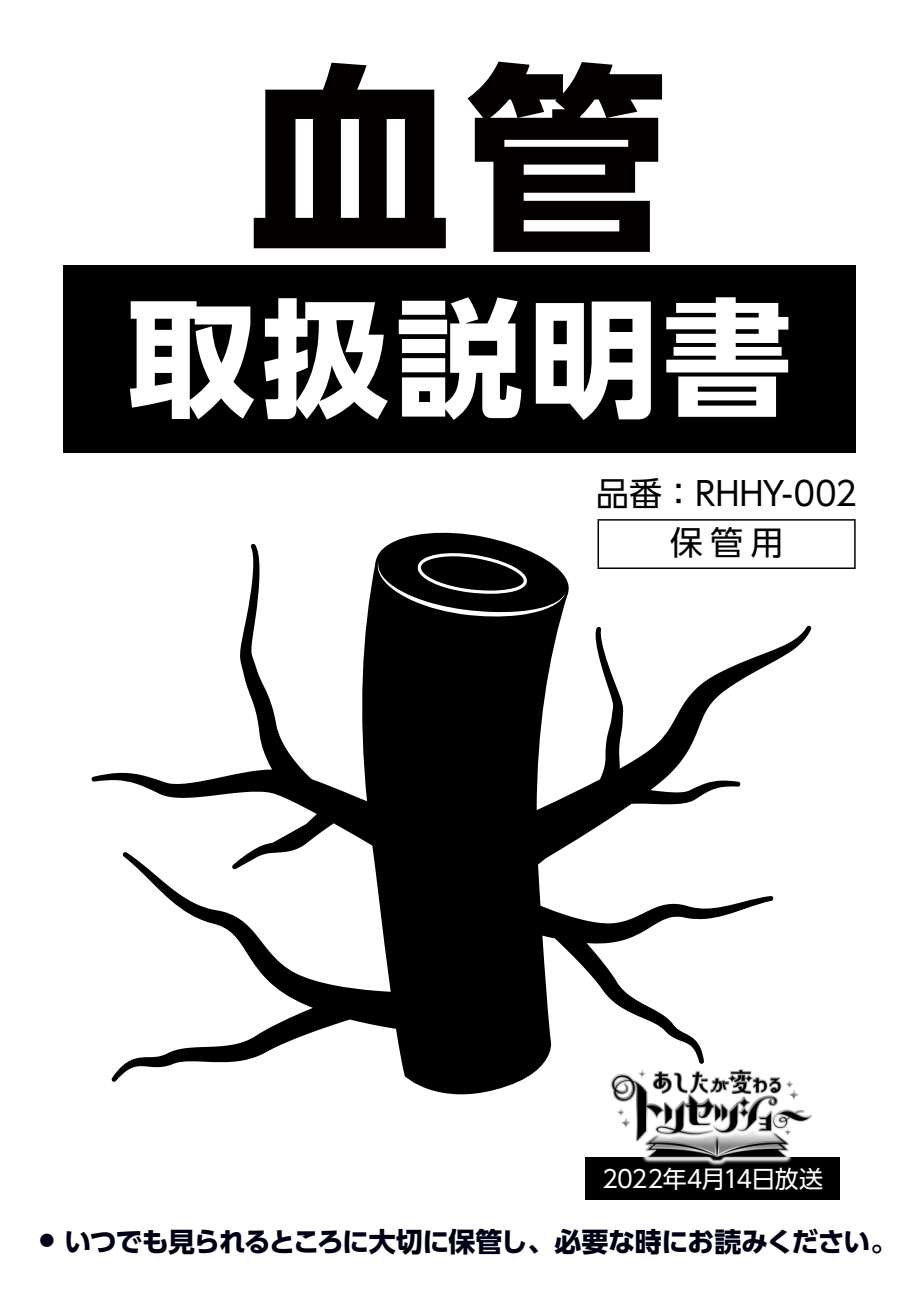
<style>
.page{position:relative;width:919px;height:1289px;background:#fff}
.page>*{position:absolute;margin:0;border:0;box-sizing:border-box;transform-origin:0 0}
.t1{font:700 202.5px "UD Shin Go Pr 6";color:#040000}
.t2{font:700 127.5px "UD Shin Go Pr 6";letter-spacing:.05em;color:#fff}
.t3{font:33px "UD Shin Go Pr 6";color:#000}
.t4{font:700 27px "UD Shin Go Pr 6";letter-spacing:-.045em;color:#000015}
.t5{font:24px "UD Shin Go Pr 6";letter-spacing:-.03em;color:#fff}
</style>
<div class="page">
<div style="left:63px;top:266px;width:792px;height:187px;background:#000"></div>
<svg style="left:597px;top:519px;width:258px;height:50px"></svg>
<svg style="left:91px;top:543px;width:720px;height:552px"></svg>
<svg style="left:374px;top:532px;width:197px;height:86px"></svg>
<div style="left:585px;top:1157px;width:255px;height:42px;background:#000"></div>
<img style="left:605px;top:1063px;width:207px;height:103px">
<h1 class="t1" style="left:248px;top:-6px;width:421px">血管</h1>
<h2 class="t2" style="left:128px;top:254px;width:664px">取扱説明書</h2>
<p class="t3" style="left:596px;top:467px;width:262px">品番：RHHY-002</p>
<p class="t3" style="left:669px;top:516px;width:115px">保管用</p>
<p class="t5" style="left:602px;top:1159px;width:223px">2022年4月14日放送</p>
<p class="t4" style="left:40px;top:1219px;width:859px"><sup>●</sup> いつでも見られるところに大切に保管し、必要な時にお読みください。</p>
</div>
